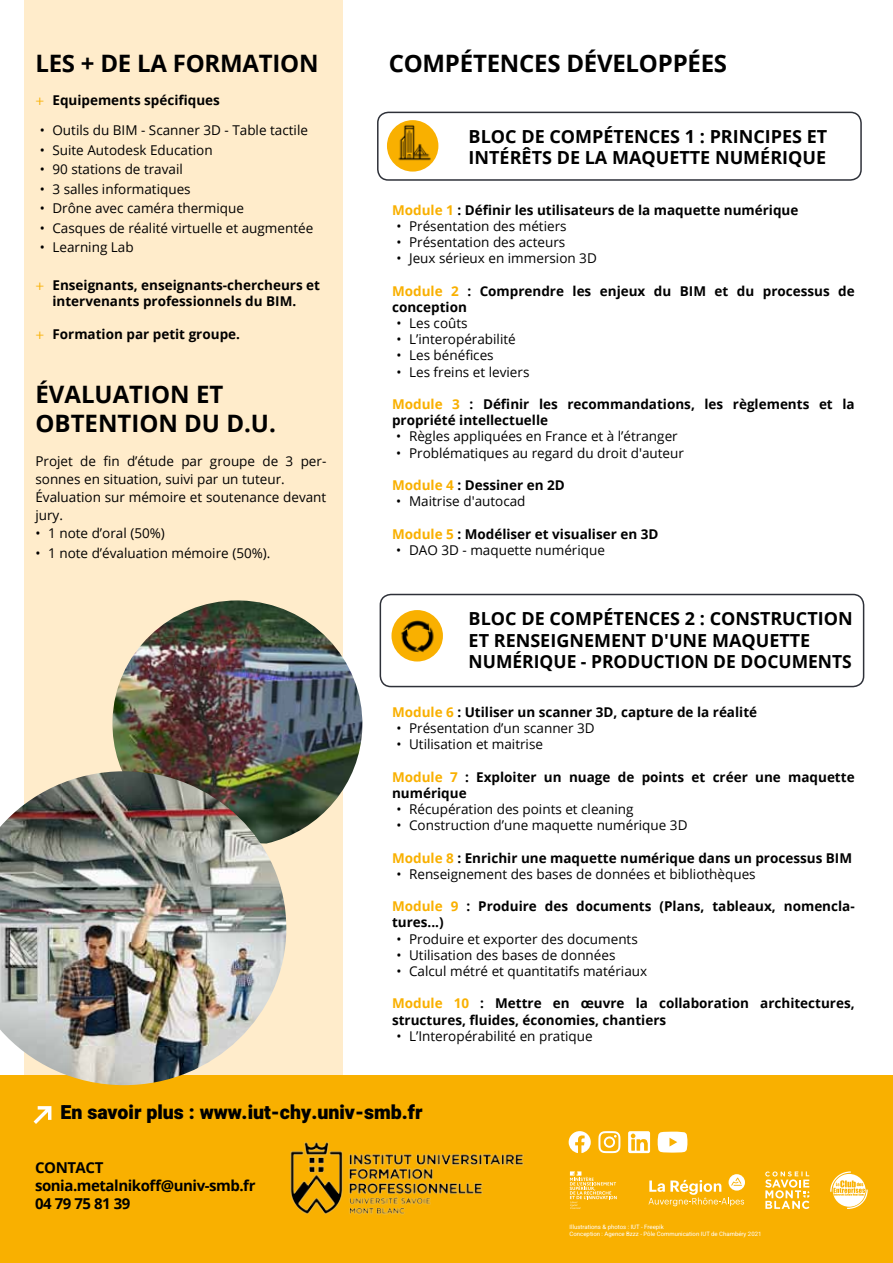
<style>
.page{position:relative;width:893px;height:1263px;background:#fff}
.page>*{position:absolute;margin:0;border:0;box-sizing:border-box;transform-origin:0 0}
.t1{font:700 24px "Open Sans";letter-spacing:-.01em;color:#000}
.t2{font:900 19.5px "Heebo";color:#000}
.t3{font:700 18px "Open Sans";color:#000}
.t4{font:700 15px/18px "Open Sans";letter-spacing:-.03em;color:#000}
.t5{font:13.5px/18px "Open Sans";color:#000}
.t6{font:700 13.5px/16.2px "Open Sans";color:#000}
.t7{font:300 6px/7.2px "Heebo";color:#fff}
.s1{font-family:"Adobe Hebrew";font-weight:400;font-size:15px;color:#f9b000}
.s2{color:#f9b000}
</style>
<div class="page">
<div style="left:24px;top:0;width:319px;height:1085px;background:#ffeccb"></div>
<div style="left:377px;top:112px;width:485px;height:69px;border:2px solid #2e3139;border-radius:11px"></div>
<div style="left:387px;top:120px;width:51px;height:52px;background:#f9b000;border-radius:50%"></div>
<img style="left:384px;top:113px;width:62px;height:52px">
<div style="left:391px;top:610px;width:52px;height:51px;background:#f9b000;border-radius:50%"></div>
<img style="left:397px;top:618px;width:42px;height:35px">
<div style="left:380px;top:594px;width:484px;height:93px;border:2px solid #2e3139;border-radius:11px"></div>
<div style="left:0;top:1076px;width:893px;height:187px;background:#f9b000"></div>
<svg style="left:569px;top:1131px;width:22px;height:22px"></svg>
<svg style="left:658px;top:1131px;width:29px;height:21px"></svg>
<svg style="left:628px;top:1131px;width:22px;height:22px"></svg>
<svg style="left:598px;top:1131px;width:22px;height:22px"></svg>
<svg style="left:34px;top:1106px;width:17px;height:18px"></svg>
<svg style="left:765px;top:1171px;width:45px;height:38px"></svg>
<svg style="left:648px;top:1174px;width:97px;height:32px"></svg>
<svg style="left:830px;top:1171px;width:38px;height:38px"></svg>
<svg style="left:570px;top:1171px;width:47px;height:38px"></svg>
<img style="left:112px;top:600px;width:251px;height:237px">
<img style="left:0;top:771px;width:286px;height:314px">
<img style="left:290px;top:1142px;width:234px;height:73px">
<h1 class="t1" style="left:35px;top:47px;width:170px">Les + de la form</h1>
<h1 class="t1" style="left:243px;top:47px;width:32px">ation</h1>
<p class="t6" style="left:35px;top:92px;width:186px"><span class="s1">+</span> Equipements spécifiques</p>
<p class="t5" style="left:40px;top:121px;width:270px">• Outils du BIM - Scanner 3D - Table tactile</p>
<p class="t5" style="left:40px;top:141px;width:174px">• Suite Autodesk Education</p>
<p class="t5" style="left:40px;top:160px;width:145px">• 90 stations de travail</p>
<p class="t5" style="left:40px;top:180px;width:153px">• 3 salles informatiques</p>
<p class="t5" style="left:40px;top:199px;width:206px">• Drône avec caméra thermique</p>
<p class="t5" style="left:40px;top:219px;width:275px">• Casques de réalité virtuelle et augmentée</p>
<p class="t5" style="left:40px;top:238px;width:96px">• Learning Lab</p>
<p class="t6" style="left:35px;top:276px;width:286px;text-align:center"><span class="s1">+</span> Enseignants, enseignants-chercheurs et intervenants professionnels du BIM.</p>
<p class="t6" style="left:35px;top:325px;width:206px"><span class="s1">+</span> Formation par petit groupe.</p>
<h1 class="t1" style="left:35px;top:378px;width:110px">évaluation</h1>
<h1 class="t1" style="left:196px;top:378px;width:14px">et</h1>
<h1 class="t1" style="left:35px;top:406px;width:17px">obtention</h1>
<h1 class="t1" style="left:184px;top:406px;width:93px">du D.U.</h1>
<p class="t5" style="left:35px;top:452px;width:292px">Projet de fin d’étude par groupe de 3 per&shy;sonnes en situation, suivi par un tuteur.<br>Évaluation sur mémoire et soutenance devant jury.</p>
<p class="t5" style="left:35px;top:524px;width:131px">• 1 note d’oral (50%)</p>
<p class="t5" style="left:35px;top:543px;width:237px">• 1 note d’évaluation mémoire (50%).</p>
<h1 class="t1" style="left:389px;top:46px;width:34px">Comp</h1>
<h1 class="t1" style="left:460px;top:46px;width:29px">étences</h1>
<h1 class="t1" style="left:566px;top:46px;width:47px">développ</h1>
<h1 class="t1" style="left:687px;top:46px;width:26px">ées</h1>
<h3 class="t3" style="left:469px;top:123px;width:25px">Bloc</h3>
<h3 class="t3" style="left:521px;top:123px;width:43px">de comp</h3>
<h3 class="t3" style="left:603px;top:123px;width:22px">étences</h3>
<h3 class="t3" style="left:685px;top:123px;width:47px">1 : Principes</h3>
<h3 class="t3" style="left:807px;top:123px;width:11px">et</h3>
<h3 class="t3" style="left:469px;top:145px;width:185px">intérêts de la maquette</h3>
<h3 class="t3" style="left:715px;top:145px;width:15px">num</h3>
<h3 class="t3" style="left:760px;top:145px;width:22px">érique</h3>
<p class="t6" style="left:392px;top:201px;width:408px"><span class="s2">Module 1</span> : Définir les utilisateurs de la maquette numérique</p>
<p class="t5" style="left:396px;top:217px;width:172px">• Présentation des métiers</p>
<p class="t5" style="left:396px;top:233px;width:170px">• Présentation des acteurs</p>
<p class="t5" style="left:396px;top:249px;width:202px">• Jeux sérieux en immersion 3D</p>
<p class="t6" style="left:392px;top:282px;width:464px"><span class="s2">Module 2</span> : Comprendre les enjeux du BIM et du processus de conception</p>
<p class="t5" style="left:396px;top:314px;width:73px">• Les coûts</p>
<p class="t5" style="left:396px;top:330px;width:121px">• L’interopérabilité</p>
<p class="t5" style="left:396px;top:346px;width:99px">• Les bénéfices</p>
<p class="t5" style="left:396px;top:362px;width:135px">• Les freins et leviers</p>
<p class="t6" style="left:392px;top:396px;width:464px"><span class="s2">Module 3</span> : Définir les recommandations, les règlements et la propriété intellectuelle</p>
<p class="t5" style="left:396px;top:427px;width:283px">• Règles appliquées en France et à l’étranger</p>
<p class="t5" style="left:396px;top:443px;width:289px">• Problématiques au regard du droit d'auteur</p>
<p class="t6" style="left:392px;top:477px;width:172px"><span class="s2">Module 4</span> : Dessiner en 2D</p>
<p class="t5" style="left:396px;top:492px;width:131px">• Maitrise d'autocad</p>
<p class="t6" style="left:392px;top:525px;width:266px"><span class="s2">Module 5</span> : Modéliser et visualiser en 3D</p>
<p class="t5" style="left:396px;top:541px;width:210px">• DAO 3D - maquette numérique</p>
<h3 class="t3" style="left:469px;top:606px;width:25px">Bloc</h3>
<h3 class="t3" style="left:521px;top:606px;width:43px">de comp</h3>
<h3 class="t3" style="left:603px;top:606px;width:22px">étences</h3>
<h3 class="t3" style="left:685px;top:606px;width:49px">2 : Construction</h3>
<h3 class="t3" style="left:469px;top:627px;width:38px">et renseignement</h3>
<h3 class="t3" style="left:651px;top:627px;width:32px">d'une</h3>
<h3 class="t3" style="left:712px;top:627px;width:42px">maquette</h3>
<h3 class="t3" style="left:469px;top:649px;width:15px">num</h3>
<h3 class="t3" style="left:512px;top:649px;width:22px">érique</h3>
<h3 class="t3" style="left:581px;top:649px;width:23px">- pro</h3>
<h3 class="t3" style="left:627px;top:649px;width:25px">duction</h3>
<h3 class="t3" style="left:713px;top:649px;width:54px">de documents</h3>
<p class="t6" style="left:392px;top:703px;width:367px"><span class="s2">Module 6</span> : Utiliser un scanner 3D, capture de la réalité</p>
<p class="t5" style="left:396px;top:719px;width:200px">• Présentation d’un scanner 3D</p>
<p class="t5" style="left:396px;top:735px;width:148px">• Utilisation et maitrise</p>
<p class="t6" style="left:392px;top:768px;width:464px"><span class="s2">Module 7</span> : Exploiter un nuage de points et créer une maquette numérique</p>
<p class="t5" style="left:396px;top:800px;width:239px">• Récupération des points et cleaning</p>
<p class="t5" style="left:396px;top:816px;width:293px">• Construction d’une maquette numérique 3D</p>
<p class="t6" style="left:392px;top:849px;width:462px"><span class="s2">Module 8</span> : Enrichir une maquette numérique dans un processus BIM</p>
<p class="t5" style="left:396px;top:865px;width:361px">• Renseignement des bases de données et bibliothèques</p>
<p class="t6" style="left:392px;top:898px;width:464px"><span class="s2">Module 9</span> : Produire des documents (Plans, tableaux, nomencla&shy;tures...)</p>
<p class="t5" style="left:396px;top:929px;width:243px">• Produire et exporter des documents</p>
<p class="t5" style="left:396px;top:946px;width:221px">• Utilisation des bases de données</p>
<p class="t5" style="left:396px;top:962px;width:252px">• Calcul métré et quantitatifs matériaux</p>
<p class="t6" style="left:392px;top:995px;width:464px"><span class="s2">Module 10</span> : Mettre en œuvre la collaboration architectures, structures, fluides, économies, chantiers</p>
<p class="t5" style="left:396px;top:1027px;width:198px">• L’Interopérabilité en pratique</p>
<h2 class="t2" style="left:61px;top:1098px;width:363px">En savoir plus : www.iut-chy.univ-smb.fr</h2>
<p class="t4" style="left:35px;top:1158px;width:21px">Cont</p>
<p class="t4" style="left:35px;top:1158px;width:222px;text-indent:41px">act sonia.metalnikoff@univ-smb.fr<br>04 79 75 81 39</p>
<p class="t7" style="left:570px;top:1223px;width:193px">Illustrations &amp; photos : IUT - Freepik<br>Conception : Agence Bzzz - Pôle Communication IUT de Chambéry 2021</p>
</div>
